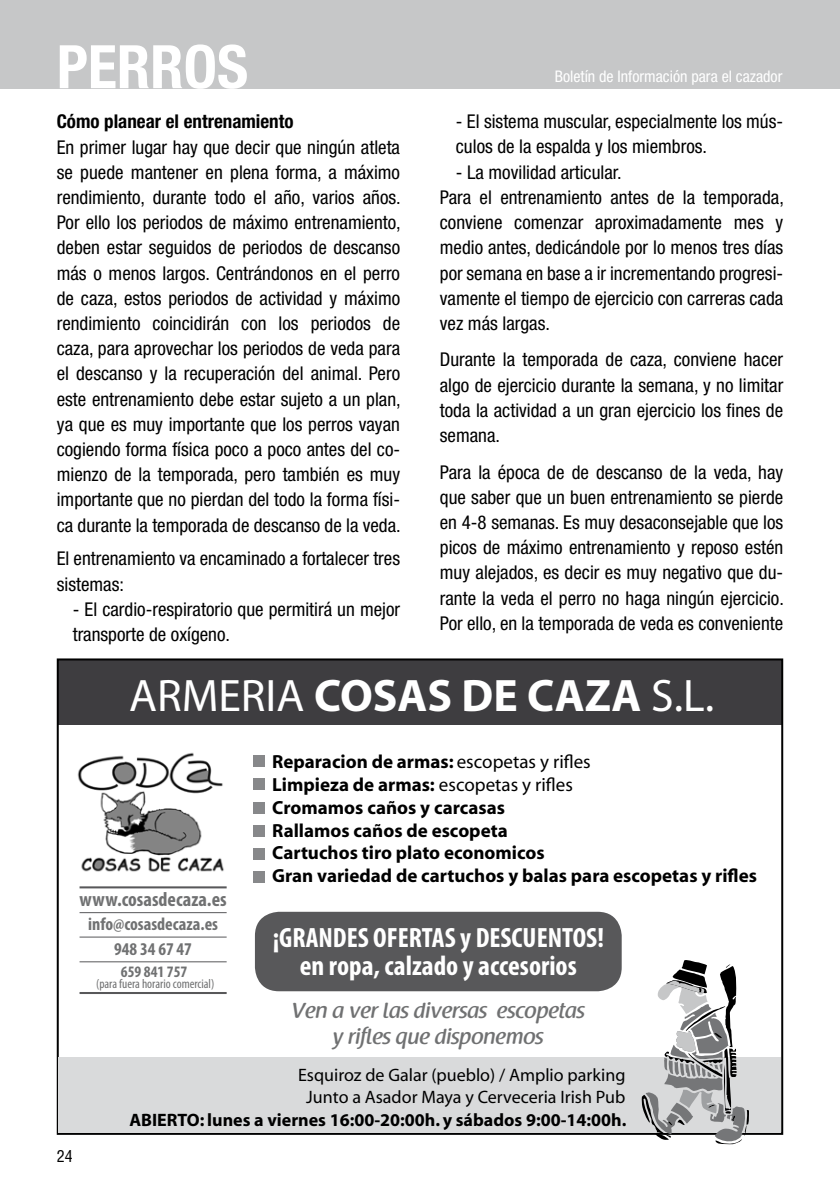
<style>
.page{position:relative;width:840px;height:1191px;background:#fff}
.page>*{position:absolute;margin:0;border:0;box-sizing:border-box;transform-origin:0 0}
.t1{font:700 condensed 60px "Helvetica Neue";color:#fff}
.t2{font:45.8px "Myriad";color:#fff}
.t3{font:700 condensed 28px/28px "Myriad Pro";color:#fff;text-align:center}
.t4{font:500 21.6px/26px "Raspoutine";color:#707172;text-align:center}
.t5{font:700 condensed 20.2px "Myriad Pro";color:#707172}
.t6{font:condensed 19px/25.2px "Helvetica Neue";color:#000}
.t7{font:700 19px/22.8px "Myriad";color:#000}
.t8{font:700 condensed 19px "Helvetica Neue";color:#000}
.t9{font:18px/21.6px "Myriad";color:#000;text-align:center}
.t10{font:700 18px "Myriad";color:#000}
.t11{font:700 condensed 18px/25.2px "Myriad Pro";color:#707172;text-align:center}
.t12{font:condensed 16px "Helvetica Neue";color:#fff}
.t13{font:700 condensed 16px "Myriad Pro";color:#707172}
.t14{font:condensed 16px "Helvetica";color:#000}
.t15{font:condensed 13px "Myriad Pro";color:#707172}
.s1{font-weight:700}
.s2{font-weight:400}
</style>
<div class="page">
<div style="left:0;top:0;width:839px;height:88px;background:#c6c7c8"></div>
<div style="left:57px;top:660px;width:723px;height:64px;background:#3e3d40"></div>
<div style="left:59px;top:1057px;width:721px;height:75px;background:#d9dadb"></div>
<svg style="left:641px;top:960px;width:107px;height:184px"></svg>
<div style="left:255px;top:911px;width:366px;height:80px;background:#58585a;border-radius:24px"></div>
<div style="left:253px;top:755px;width:12px;height:12px;background:#87888a"></div>
<div style="left:253px;top:778px;width:12px;height:12px;background:#87888a"></div>
<div style="left:253px;top:801px;width:12px;height:12px;background:#87888a"></div>
<div style="left:253px;top:824px;width:12px;height:12px;background:#87888a"></div>
<div style="left:253px;top:847px;width:12px;height:12px;background:#87888a"></div>
<div style="left:253px;top:871px;width:12px;height:11px;background:#87888a"></div>
<img style="left:77px;top:752px;width:147px;height:120px">
<hr style="left:79px;top:886px;width:147px;height:2px;background:#58585a">
<hr style="left:79px;top:992px;width:147px;height:2px;background:#58585a">
<hr style="left:79px;top:912px;width:147px;height:1px;background:#58585a">
<hr style="left:79px;top:936px;width:147px;height:1px;background:#58585a">
<hr style="left:79px;top:961px;width:147px;height:1px;background:#58585a">
<h1 class="t1" style="left:57px;top:30px;width:193px">PERROS</h1>
<p class="t8" style="left:57px;top:110px;width:238px">Cómo planear el entrenamiento</p>
<p class="t6" style="left:57px;top:134px;width:345px;text-align:justify">En primer lugar hay que decir que ningún atleta se puede mantener en plena forma, a máximo rendimiento, durante todo el año, varios años.<br>Por ello los periodos de máximo entrenamiento, deben estar seguidos de periodos de descanso más o menos largos. Centrándonos en el perro de caza, estos periodos de actividad y máximo rendimiento coincidirán con los periodos de caza, para aprovechar los periodos de veda para el descanso y la recuperación del animal. Pero este entrenamiento debe estar sujeto a un plan, ya que es muy importante que los perros vayan cogiendo forma física poco a poco antes del co&shy;mienzo de la temporada, pero también es muy importante que no pierdan del todo la forma físi&shy;ca durante la temporada de descanso de la veda.</p>
<p class="t6" style="left:57px;top:546px;width:344px">El entrenamiento va encaminado a fortalecer tres sistemas:</p>
<p class="t6" style="left:73px;top:596px;width:329px">- El cardio-respiratorio que permitirá un mejor transporte de oxígeno.</p>
<p class="t12" style="left:554px;top:67px;width:229px">Boletín de Información para el cazador</p>
<p class="t6" style="left:455px;top:109px;width:328px">- El sistema muscular, especialmente los mús&shy;culos de la espalda y los miembros.</p>
<p class="t6" style="left:439px;top:159px;width:345px;text-indent:16px">- La movilidad articular.<br>Para el entrenamiento antes de la temporada, conviene comenzar aproximadamente mes y medio antes, dedicándole por lo menos tres días por semana en base a ir incrementando progresi&shy;vamente el tiempo de ejercicio con carreras cada vez más largas.</p>
<p class="t6" style="left:439px;top:347px;width:345px;text-align:justify">Durante la temporada de caza, conviene hacer algo de ejercicio durante la semana, y no limitar toda la actividad a un gran ejercicio los fines de semana.</p>
<p class="t6" style="left:439px;top:459px;width:345px;text-align:justify">Para la época de de descanso de la veda, hay que saber que un buen entrenamiento se pierde en 4-8 semanas. Es muy desaconsejable que los picos de máximo entrenamiento y reposo estén muy alejados, es decir es muy negativo que du&shy;rante la veda el perro no haga ningún ejercicio.<br>Por ello, en la temporada de veda es conveniente</p>
<h2 class="t2" style="left:129px;top:672px;width:586px">ARMERIA <span class="s1">COSAS DE CAZA</span> S.L.</h2>
<p class="t5" style="left:79px;top:887px;width:148px">www.cosasdecaza.es</p>
<p class="t11" style="left:88px;top:911px;width:131px">info@cosasdecaza.es<br>948 34 67 47</p>
<p class="t13" style="left:121px;top:962px;width:68px">659 841 757</p>
<p class="t15" style="left:96px;top:976px;width:120px">(para fuera horario comercial)</p>
<p class="t7" style="left:272px;top:751px;width:486px">Reparacion de armas: <span class="s2">escopetas y rifles<br></span>Limpieza de armas: <span class="s2">escopetas y rifles<br></span>Cromamos caños y carcasas<br>Rallamos caños de escopeta<br>Cartuchos tiro plato economicos<br>Gran variedad de cartuchos y balas para escopetas y rifles</p>
<h3 class="t3" style="left:272px;top:923px;width:332px">¡GRANDES OFERTAS y DESCUENTOS! en ropa, calzado y accesorios</h3>
<p class="t4" style="left:291px;top:998px;width:295px">Ven a ver las diversas escopetas y rifles que disponemos</p>
<p class="t14" style="left:57px;top:1146px;width:17px">24</p>
<p class="t9" style="left:298px;top:1065px;width:329px">Esquiroz de Galar (pueblo) / Amplio parking<br>Junto a Asador Maya y Cerveceria Irish Pub</p>
<p class="t10" style="left:129px;top:1110px;width:498px">ABIERTO: lunes a viernes 16:00-20:00h. y sábados 9:00-14:00h.</p>
</div>
